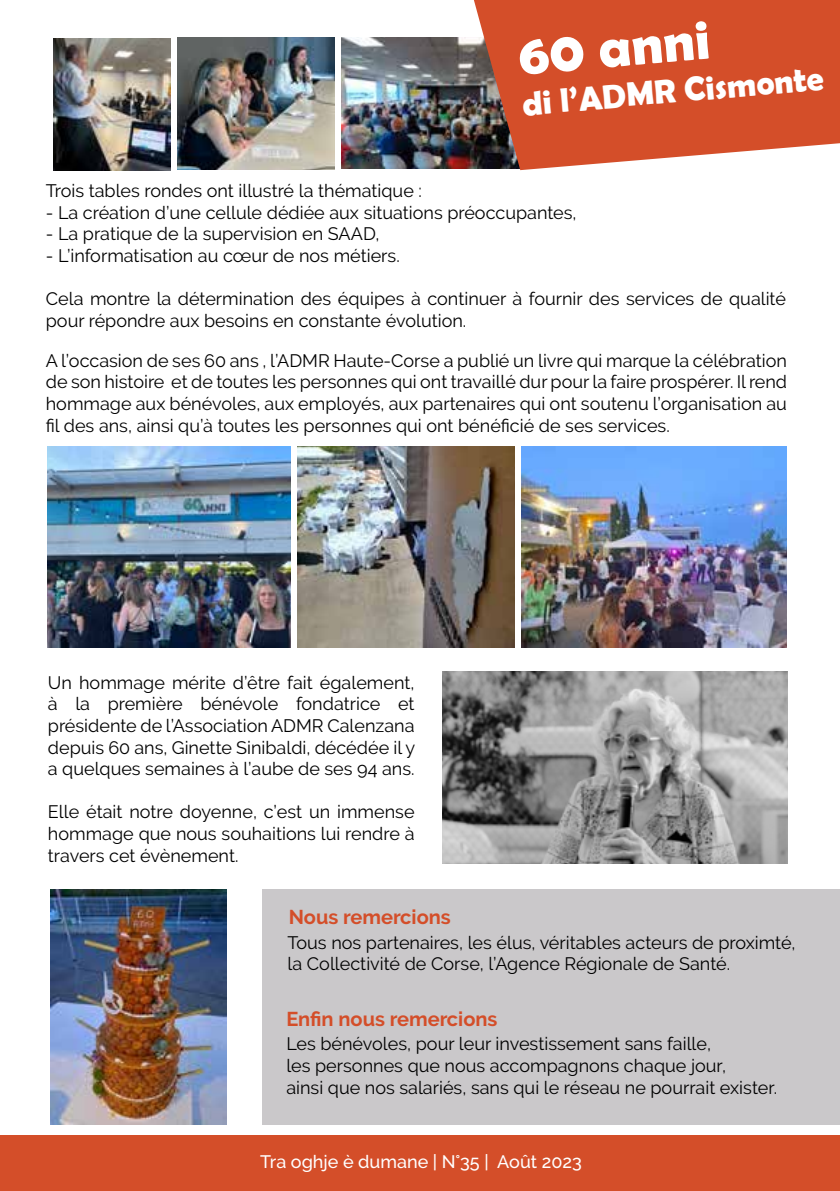
<style>
.page{position:relative;width:840px;height:1191px;background:#fff}
.page>*{position:absolute;margin:0;border:0;box-sizing:border-box;transform-origin:0 0}
.t1{font:700 56px "Berlin Sans FB Demi";color:#fff}
.t2{font:700 34px "Berlin Sans FB Demi";color:#fff}
.t3{font:700 20px "Raleway";color:#d44e29}
.t4{font:18px/21.6px "Raleway";color:#000}
.t5{font:500 18px "Raleway";color:#fff}
</style>
<div class="page">
<div style="left:262px;top:889px;width:577px;height:236px;background:#cac8ca"></div>
<img style="left:442px;top:672px;width:344px;height:191px">
<img style="left:48px;top:447px;width:242px;height:201px">
<img style="left:297px;top:447px;width:217px;height:201px">
<img style="left:521px;top:447px;width:264px;height:201px">
<img style="left:54px;top:38px;width:116px;height:132px">
<img style="left:177px;top:37px;width:157px;height:132px">
<img style="left:341px;top:38px;width:128px;height:131px">
<img style="left:50px;top:889px;width:177px;height:236px">
<svg style="left:469px;top:0;width:370px;height:170px;background:#cd5a3b"></svg>
<div style="left:0;top:1135px;width:839px;height:56px;background:#d44e29"></div>
<h1 class="t1" style="left:515px;top:23px;width:194px;rotate:-5deg">60 anni</h1>
<h2 class="t2" style="left:520px;top:84px;width:303px;rotate:-5deg">di l’ADMR Cismonte</h2>
<p class="t4" style="left:46px;top:180px;width:377px">Trois tables rondes ont illustré la thématique :</p>
<p class="t4" style="left:46px;top:201px;width:532px">- La création d’une cellule dédiée aux situations préoccupantes,</p>
<p class="t4" style="left:46px;top:223px;width:335px">- La pratique de la supervision en SAAD,</p>
<p class="t4" style="left:46px;top:245px;width:355px">- L’informatisation au cœur de nos métiers.</p>
<p class="t4" style="left:46px;top:288px;width:741px">Cela montre la détermination des équipes à continuer à fournir des services de qualité pour répondre aux besoins en constante évolution.</p>
<p class="t4" style="left:46px;top:350px;width:742px;text-align:justify">A l’occasion de ses 60 ans , l’ADMR Haute-Corse a publié un livre qui marque la célébration de son histoire et de toutes les personnes qui ont travaillé dur pour la faire prospérer. Il rend hommage aux bénévoles, aux employés, aux partenaires qui ont soutenu l’organisation au fil des ans, ainsi qu’à toutes les personnes qui ont bénéficié de ses services.</p>
<p class="t4" style="left:48px;top:671px;width:368px;text-align:justify">Un hommage mérite d’être fait également, à la première bénévole fondatrice et présidente de l’Association ADMR Calenzana depuis 60 ans, Ginette Sinibaldi, décédée il y a quelques semaines à l’aube de ses 94 ans.</p>
<p class="t4" style="left:48px;top:801px;width:368px;text-align:justify">Elle était notre doyenne, c’est un immense hommage que nous souhaitions lui rendre à travers cet évènement.</p>
<p class="t3" style="left:288px;top:905px;width:163px">Nous remercions</p>
<p class="t4" style="left:287px;top:931px;width:509px">Tous nos partenaires, les élus, véritables acteurs de proximté, la Collectivité de Corse, l’Agence Régionale de Santé.</p>
<p class="t3" style="left:286px;top:1007px;width:212px">Enfin nous remercions</p>
<p class="t4" style="left:286px;top:1033px;width:492px">Les bénévoles, pour leur investissement sans faille,<br>les personnes que nous accompagnons chaque jour,<br>ainsi que nos salariés, sans qui le réseau ne pourrait exister.</p>
<p class="t5" style="left:260px;top:1151px;width:323px">Tra oghje è dumane | N°35 | Août 2023</p>
</div>
